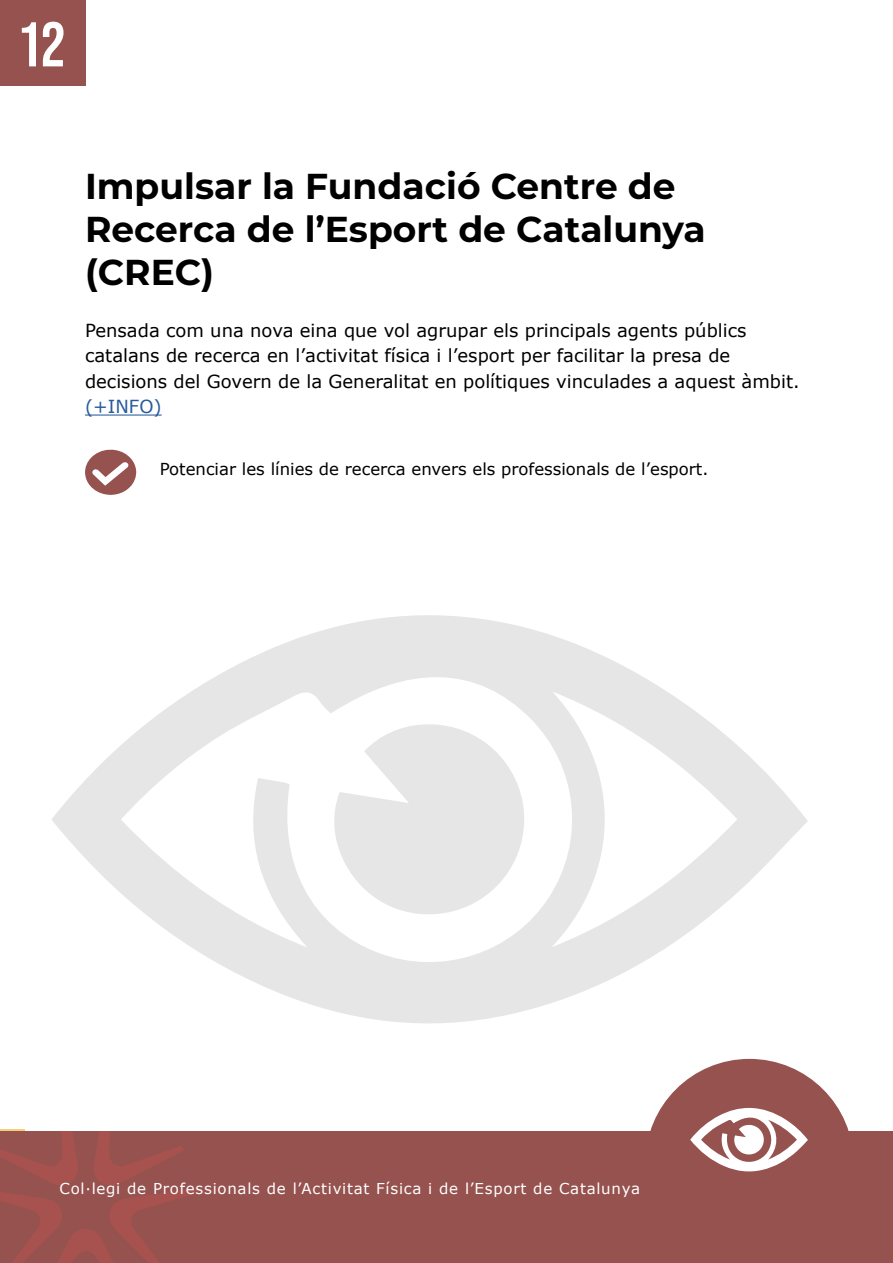
<style>
.page{position:relative;width:893px;height:1263px;background:#fff}
.page>*{position:absolute;margin:0;border:0;box-sizing:border-box;transform-origin:0 0}
.t1{font:63px "Bebas Neue";color:#fff}
.t2{font:700 36px/43.2px "Montserrat";color:#000}
.t3{font:18px/25.5px "Verdana";color:#000}
.t4{font:18px "Verdana";color:#275b9b}
.t5{font:16.5px "Verdana";color:#000}
.t6{font:15px "Verdana";letter-spacing:.05em;color:#fff}
</style>
<div class="page">
<div style="left:0;top:0;width:85px;height:85px;background:#96524f"></div>
<hr style="left:85px;top:414px;width:77px;height:2px;background:#275b9b">
<div style="left:0;top:1131px;width:893px;height:132px;background:#96524f"></div>
<svg style="left:0;top:1130px;width:197px;height:133px"></svg>
<svg style="left:650px;top:1059px;width:199px;height:113px"></svg>
<svg style="left:51px;top:615px;width:757px;height:409px"></svg>
<svg style="left:323px;top:715px;width:213px;height:211px"></svg>
<svg style="left:85px;top:449px;width:51px;height:46px"></svg>
<h1 class="t1" style="left:17px;top:9px;width:50px">12</h1>
<h2 class="t2" style="left:85px;top:162px;width:622px">Impulsar la Fundació Centre de<br>Recerca de l’Esport de Catalunya (CREC)</h2>
<p class="t3" style="left:85px;top:317px;width:716px">Pensada com una nova eina que vol agrupar els principals agents públics catalans de recerca en l’activitat física i l’esport per facilitar la presa de decisions del Govern de la Generalitat en polítiques vinculades a aquest àmbit.</p>
<p class="t4" style="left:85px;top:395px;width:78px">(+INFO)</p>
<p class="t5" style="left:160px;top:458px;width:550px">Potenciar les línies de recerca envers els professionals de l’esport.</p>
<p class="t6" style="left:60px;top:1178px;width:582px">Col·legi de Professionals de l’Activitat Física i de l’Esport de Catalunya</p>
</div>
